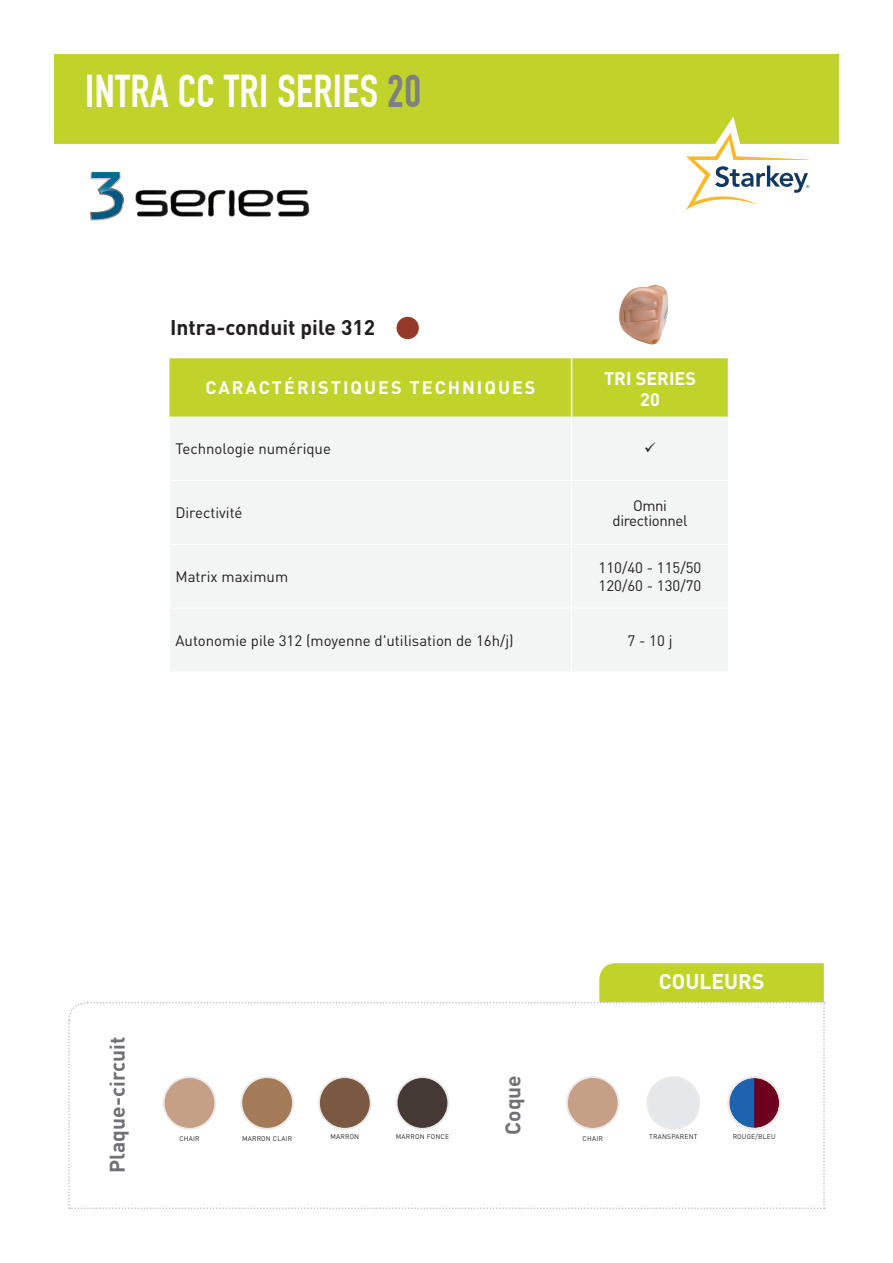
<style>
.page{position:relative;width:893px;height:1263px;background:#fff}
.page>*{position:absolute;margin:0;border:0;box-sizing:border-box;transform-origin:0 0}
.t1{font:45px "DIN Engschrift";letter-spacing:.01em;color:#fff}
.t2{font:700 21px "DINOT";color:#231f20}
.t3{font:700 21px "DINOT";color:#717074}
.t4{font:700 21px "DINOT";color:#fff}
.t5{font:700 18px "DINOT";letter-spacing:.11em;color:#fff}
.t6{font:700 18px/21px "DINOT";color:#fff;text-align:center}
.t7{font:15px/18px "DINOT";color:#231f20}
.t8{font:15px/15px "DINOT";letter-spacing:-.025em;color:#231f20;text-align:center}
.t9{font:6.75px "DINOT";letter-spacing:.03em;color:#231f20}
.s1{color:#808083}
</style>
<div class="page">
<svg style="left:68px;top:963px;width:757px;height:246px"></svg>
<div style="left:727px;top:1076px;width:54px;height:54px;border:2px solid #ebeae8;border-radius:50%"></div>
<div style="left:54px;top:54px;width:785px;height:90px;background:#c0d32b"></div>
<svg style="left:686px;top:133px;width:123px;height:77px"></svg>
<div style="left:169px;top:358px;width:559px;height:59px;background:#c0d32b"></div>
<div style="left:171px;top:417px;width:557px;height:254px;background:#f3f4f4"></div>
<hr style="left:571px;top:417px;width:1px;height:63px;background:#fff">
<hr style="left:170px;top:480px;width:402px;height:1px;background:#fff">
<hr style="left:572px;top:480px;width:157px;height:1px;background:#fff">
<hr style="left:571px;top:481px;width:1px;height:63px;background:#fff">
<hr style="left:170px;top:544px;width:402px;height:1px;background:#fff">
<hr style="left:572px;top:544px;width:157px;height:1px;background:#fff">
<hr style="left:571px;top:545px;width:1px;height:63px;background:#fff">
<hr style="left:170px;top:608px;width:402px;height:1px;background:#fff">
<hr style="left:572px;top:608px;width:157px;height:1px;background:#fff">
<hr style="left:571px;top:608px;width:1px;height:63px;background:#fff">
<hr style="left:571px;top:358px;width:1px;height:59px;background:#fff">
<svg style="left:90px;top:171px;width:34px;height:50px"></svg>
<div style="left:229px;top:190px;width:6px;height:27px;background:#4b4c4b;border-radius:3px"></div>
<div style="left:229px;top:190px;width:5px;height:26px;background:#050504;border-radius:2px"></div>
<svg style="left:136px;top:190px;width:90px;height:27px"></svg>
<svg style="left:238px;top:190px;width:71px;height:27px"></svg>
<div style="left:396px;top:317px;width:23px;height:22px;background:#953a28;border-radius:50%"></div>
<img style="left:619px;top:285px;width:49px;height:59px">
<svg style="left:645px;top:443px;width:10px;height:10px"></svg>
<h1 class="t1" style="left:85px;top:65px;width:338px">INTRA CC TRI SERIES <span class="s1">20</span></h1>
<h1 class="t1" style="left:128px;top:77px;width:303px">TRI SERIES SANS-FIL</h1>
<h2 class="t2" style="left:170px;top:314px;width:207px">Intra-conduit pile 312</h2>
<p class="t5" style="left:205px;top:376px;width:332px">CARACTÉRISTIQUES TECHNIQUES</p>
<p class="t6" style="left:604px;top:367px;width:94px">TRI SERIES<br>20</p>
<p class="t7" style="left:175px;top:440px;width:157px">Technologie numérique</p>
<p class="t7" style="left:175px;top:503px;width:69px">Directivité</p>
<p class="t8" style="left:613px;top:497px;width:76px">Omni directionnel</p>
<p class="t7" style="left:175px;top:567px;width:114px">Matrix maximum</p>
<p class="t7" style="left:599px;top:558px;width:104px">110/40 - 115/50<br>120/60 - 130/70</p>
<p class="t7" style="left:175px;top:631px;width:340px">Autonomie pile 312 (moyenne d'utilisation de 16h/j)</p>
<p class="t7" style="left:628px;top:631px;width:46px">7 - 10 j</p>
<h2 class="t3" style="left:104px;top:1173px;width:138px;rotate:-90deg">Plaque-circuit</h2>
<h2 class="t4" style="left:659px;top:968px;width:107px">COULEURS</h2>
<h2 class="t3" style="left:499px;top:1135px;width:61px;rotate:-90deg">Coque</h2>
<p class="t9" style="left:179px;top:1134px;width:22px">CHAIR</p>
<p class="t9" style="left:242px;top:1134px;width:52px">MARRON CLAIR</p>
<p class="t9" style="left:330px;top:1133px;width:30px">MARRON</p>
<p class="t9" style="left:396px;top:1133px;width:55px">MARRON FONCE</p>
<p class="t9" style="left:583px;top:1134px;width:22px">CHAIR</p>
<p class="t9" style="left:649px;top:1133px;width:50px">TRANSPARENT</p>
<p class="t9" style="left:733px;top:1133px;width:45px">ROUGE/BLEU</p>
</div>
